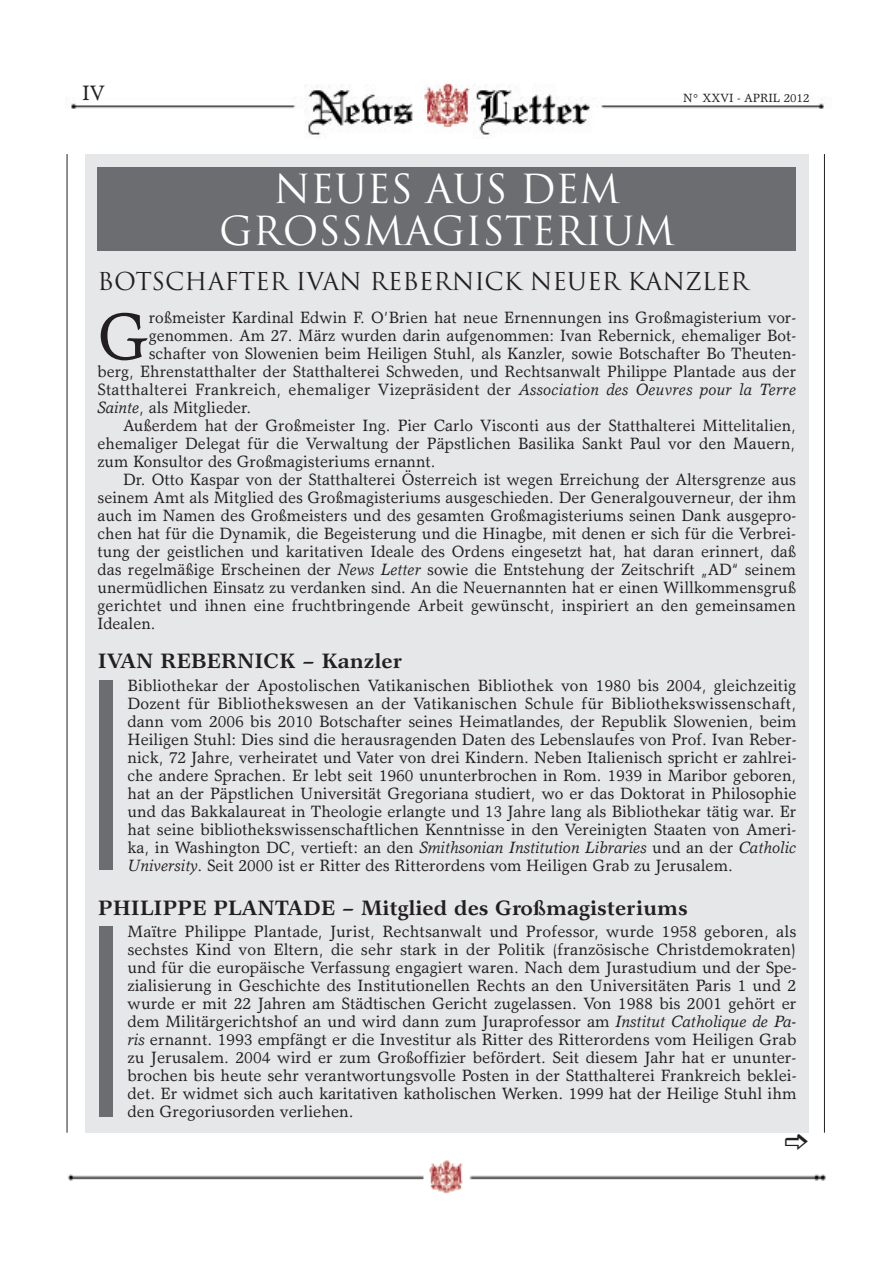
<style>
.page{position:relative;width:893px;height:1263px;background:#fff}
.page>*{position:absolute;margin:0;border:0;box-sizing:border-box;transform-origin:0 0}
.t1{font:66.45px "Garth Graphic";color:#231f20}
.t2{font:39px/42px "Trajan";color:#fff;text-align:center}
.t3{font:24px "Trajan";color:#231f20}
.t4{font:700 21px "Garth Graphic";color:#231f20}
.t5{font:21px "Garth Graphic";color:#231f20}
.t6{font:16.5px/18px "Garth Graphic";color:#231f20;text-align:justify}
.t7{font:12px "Garth Graphic";color:#231f20}
.s1{font-style:italic}
</style>
<div class="page">
<hr style="left:67px;top:154px;width:1px;height:979px;background:#231f20">
<hr style="left:824px;top:154px;width:1px;height:978px;background:#231f20">
<img style="left:67px;top:1160px;width:759px;height:33px">
<img style="left:71px;top:83px;width:753px;height:56px">
<div style="left:85px;top:154px;width:723px;height:979px;background:#e6e7e9"></div>
<div style="left:98px;top:167px;width:698px;height:84px;background:#6c6d70"></div>
<div style="left:99px;top:679px;width:14px;height:190px;background:#6c6d70"></div>
<div style="left:99px;top:926px;width:14px;height:191px;background:#6c6d70"></div>
<p class="t5" style="left:82px;top:85px;width:24px">IV</p>
<p class="t7" style="left:683px;top:94px;width:128px">N° XXVI - APRIL 2012</p>
<h2 class="t2" style="left:219px;top:168px;width:457px">NEUES AUS DEM<br>GROSSMAGISTERIUM</h2>
<h3 class="t3" style="left:98px;top:268px;width:653px">BOTSCHAFTER IVAN REBERNICK NEUER KANZLER</h3>
<h1 class="t1" style="left:98px;top:311px;width:53px">G</h1>
<p class="t6" style="left:149px;top:310px;width:649px">roßmeister Kardinal Edwin F. O’Brien hat neue Ernennungen ins Großmagisterium vor-</p>
<p class="t6" style="left:149px;top:328px;width:649px">genommen. Am 27. März wurden darin aufgenommen: Ivan Rebernick, ehemaliger Bot-</p>
<p class="t6" style="left:149px;top:346px;width:649px">schafter von Slowenien beim Heiligen Stuhl, als Kanzler, sowie Botschafter Bo Theuten-</p>
<p class="t6" style="left:98px;top:364px;width:700px">berg, Ehrenstatthalter der Statthalterei Schweden, und Rechtsanwalt Philippe Plantade aus der</p>
<p class="t6" style="left:98px;top:382px;width:700px">Statthalterei Frankreich, ehemaliger Vizepräsident der <span class="s1">Association des Oeuvres pour la Terre</span></p>
<p class="t6" style="left:98px;top:400px;width:155px"><span class="s1">Sainte</span>, als Mitglieder.</p>
<p class="t6" style="left:123px;top:418px;width:674px">Außerdem hat der Großmeister Ing. Pier Carlo Visconti aus der Statthalterei Mittelitalien,</p>
<p class="t6" style="left:98px;top:436px;width:699px">ehemaliger Delegat für die Verwaltung der Päpstlichen Basilika Sankt Paul vor den Mauern,</p>
<p class="t6" style="left:98px;top:454px;width:340px">zum Konsultor des Großmagisteriums ernannt.</p>
<p class="t6" style="left:123px;top:472px;width:675px">Dr. Otto Kaspar von der Statthalterei Österreich ist wegen Erreichung der Altersgrenze aus</p>
<p class="t6" style="left:98px;top:490px;width:700px">seinem Amt als Mitglied des Großmagisteriums ausgeschieden. Der Generalgouverneur, der ihm</p>
<p class="t6" style="left:98px;top:508px;width:700px">auch im Namen des Großmeisters und des gesamten Großmagisteriums seinen Dank ausgepro-</p>
<p class="t6" style="left:98px;top:526px;width:700px">chen hat für die Dynamik, die Begeisterung und die Hinagbe, mit denen er sich für die Verbrei-</p>
<p class="t6" style="left:98px;top:544px;width:700px">tung der geistlichen und karitativen Ideale des Ordens eingesetzt hat, hat daran erinnert, daß</p>
<p class="t6" style="left:98px;top:562px;width:700px">das regelmäßige Erscheinen der <span class="s1">News Letter</span> sowie die Entstehung der Zeitschrift „AD“ seinem</p>
<p class="t6" style="left:98px;top:580px;width:700px">unermüdlichen Einsatz zu verdanken sind. An die Neuernannten hat er einen Willkommensgruß</p>
<p class="t6" style="left:98px;top:598px;width:700px">gerichtet und ihnen eine fruchtbringende Arbeit gewünscht, inspiriert an den gemeinsamen</p>
<p class="t6" style="left:98px;top:616px;width:60px">Idealen.</p>
<p class="t4" style="left:98px;top:653px;width:306px">IVAN REBERNICK – Kanzler</p>
<p class="t6" style="left:128px;top:678px;width:671px">Bibliothekar der Apostolischen Vatikanischen Bibliothek von 1980 bis 2004, gleichzeitig Dozent für Bibliothekswesen an der Vatikanischen Schule für Bibliothekswissenschaft, dann vom 2006 bis 2010 Botschafter seines Heimatlandes, der Republik Slowenien, beim Heiligen Stuhl: Dies sind die herausragenden Daten des Lebenslaufes von Prof. Ivan Reber&shy;nick, 72 Jahre, verheiratet und Vater von drei Kindern. Neben Italienisch spricht er zahlrei&shy;che andere Sprachen. Er lebt seit 1960 ununterbrochen in Rom. 1939 in Maribor geboren, hat an der Päpstlichen Universität Gregoriana studiert, wo er das Doktorat in Philosophie und das Bakkalaureat in Theologie erlangte und 13 Jahre lang als Bibliothekar tätig war. Er hat seine bibliothekswissenschaftlichen Kenntnisse in den Vereinigten Staaten von Ameri&shy;ka, in Washington DC, vertieft: an den <span class="s1">Smithsonian Institution Libraries</span> und an der <span class="s1">Catholic University</span>. Seit 2000 ist er Ritter des Ritterordens vom Heiligen Grab zu Jerusalem.</p>
<p class="t4" style="left:98px;top:899px;width:591px">PHILIPPE PLANTADE – Mitglied des Großmagisteriums</p>
<p class="t6" style="left:128px;top:924px;width:671px">Maïtre Philippe Plantade, Jurist, Rechtsanwalt und Professor, wurde 1958 geboren, als sechstes Kind von Eltern, die sehr stark in der Politik (französische Christdemokraten) und für die europäische Verfassung engagiert waren. Nach dem Jurastudium und der Spe&shy;zialisierung in Geschichte des Institutionellen Rechts an den Universitäten Paris 1 und 2 wurde er mit 22 Jahren am Städtischen Gericht zugelassen. Von 1988 bis 2001 gehört er dem Militärgerichtshof an und wird dann zum Juraprofessor am <span class="s1">Institut Catholique de Pa&shy;ris</span> ernannt. 1993 empfängt er die Investitur als Ritter des Ritterordens vom Heiligen Grab zu Jerusalem. 2004 wird er zum Großoffizier befördert. Seit diesem Jahr hat er ununter&shy;brochen bis heute sehr verantwortungsvolle Posten in der Statthalterei Frankreich beklei&shy;det. Er widmet sich auch karitativen katholischen Werken. 1999 hat der Heilige Stuhl ihm den Gregoriusorden verliehen.</p>
</div>
